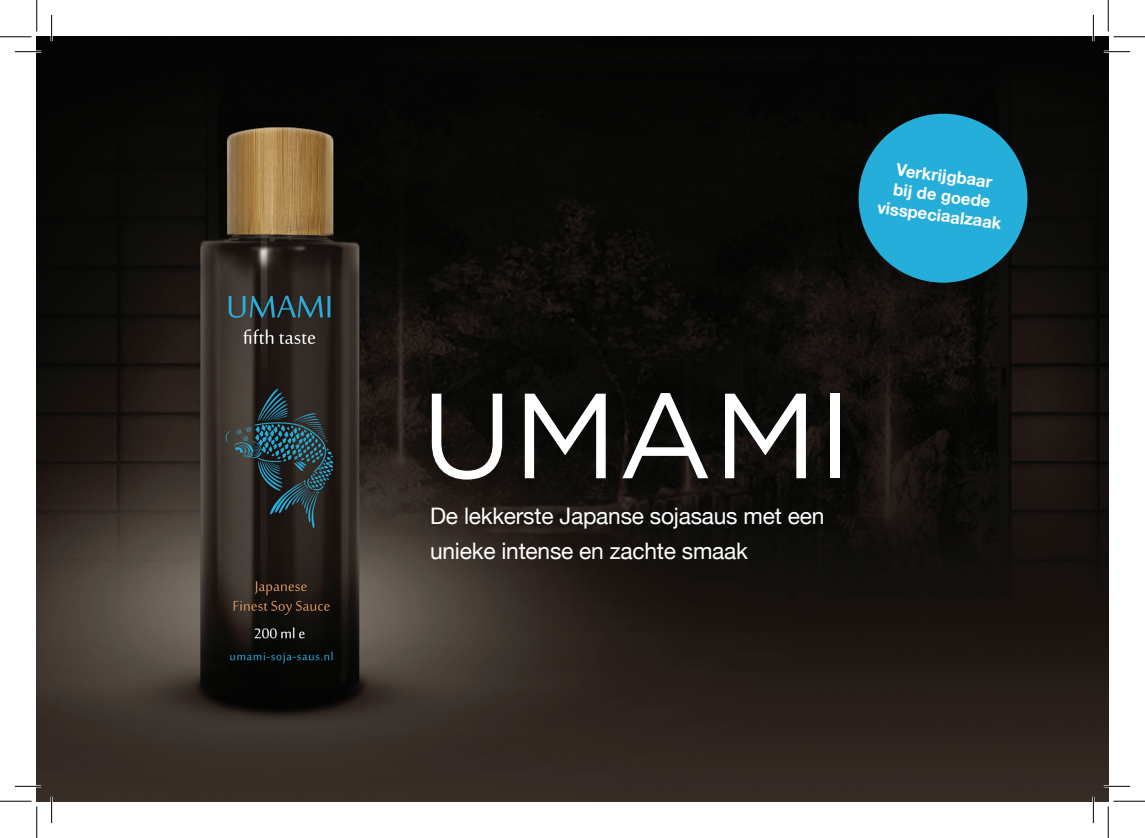
<style>
.page{position:relative;width:1145px;height:838px;background:#fff}
.page>*{position:absolute;margin:0;border:0;box-sizing:border-box;transform-origin:0 0}
.t1{font:120.75px "Gotham";color:#fff}
.t2{font:22.75px/34.6px "Helvetica Neue";letter-spacing:-.01em;color:#fff}
.t3{font:700 16.62px "Helvetica Neue";color:#fff}
</style>
<div class="page">
<img style="left:37px;top:37px;width:1071px;height:764px">
<div style="left:859px;top:114px;width:168px;height:169px;background:#26aeda;border-radius:50%"></div>
<hr style="left:15px;top:51px;width:26px;height:2px;background:#fff">
<hr style="left:1104px;top:51px;width:26px;height:2px;background:#fff">
<hr style="left:15px;top:785px;width:26px;height:2px;background:#fff">
<hr style="left:1104px;top:785px;width:26px;height:2px;background:#fff">
<hr style="left:51px;top:15px;width:2px;height:26px;background:#fff">
<hr style="left:51px;top:796px;width:2px;height:27px;background:#fff">
<hr style="left:1092px;top:15px;width:2px;height:26px;background:#fff">
<hr style="left:1092px;top:796px;width:2px;height:27px;background:#fff">
<svg style="left:15px;top:51px;width:26px;height:1px"></svg>
<svg style="left:1104px;top:51px;width:26px;height:1px"></svg>
<svg style="left:15px;top:786px;width:26px;height:1px"></svg>
<svg style="left:1104px;top:786px;width:26px;height:1px"></svg>
<svg style="left:51px;top:15px;width:1px;height:26px"></svg>
<svg style="left:51px;top:796px;width:1px;height:27px"></svg>
<svg style="left:1093px;top:15px;width:1px;height:26px"></svg>
<svg style="left:1093px;top:796px;width:1px;height:27px"></svg>
<hr style="left:0;top:36px;width:32px;height:1px;background:#000">
<hr style="left:1113px;top:36px;width:32px;height:1px;background:#000">
<hr style="left:0;top:800px;width:32px;height:1px;background:#000">
<hr style="left:1113px;top:800px;width:32px;height:1px;background:#000">
<hr style="left:36px;top:0;width:1px;height:31px;background:#000">
<hr style="left:36px;top:806px;width:1px;height:31px;background:#000">
<hr style="left:1108px;top:0;width:1px;height:31px;background:#000">
<hr style="left:1108px;top:806px;width:1px;height:31px;background:#000">
<p class="t3" style="left:898px;top:157px;width:98px;rotate:7deg">Verkrijgbaar</p>
<p class="t3" style="left:895px;top:176px;width:99px;rotate:7deg">bij de goede</p>
<p class="t3" style="left:879px;top:195px;width:126px;rotate:7deg">visspeciaalzaak</p>
<p class="t1" style="left:421px;top:368px;width:433px">UMAMI</p>
<p class="t2" style="left:430px;top:499px;width:396px">De lekkerste Japanse sojasaus met een unieke intense en zachte smaak</p>
</div>
